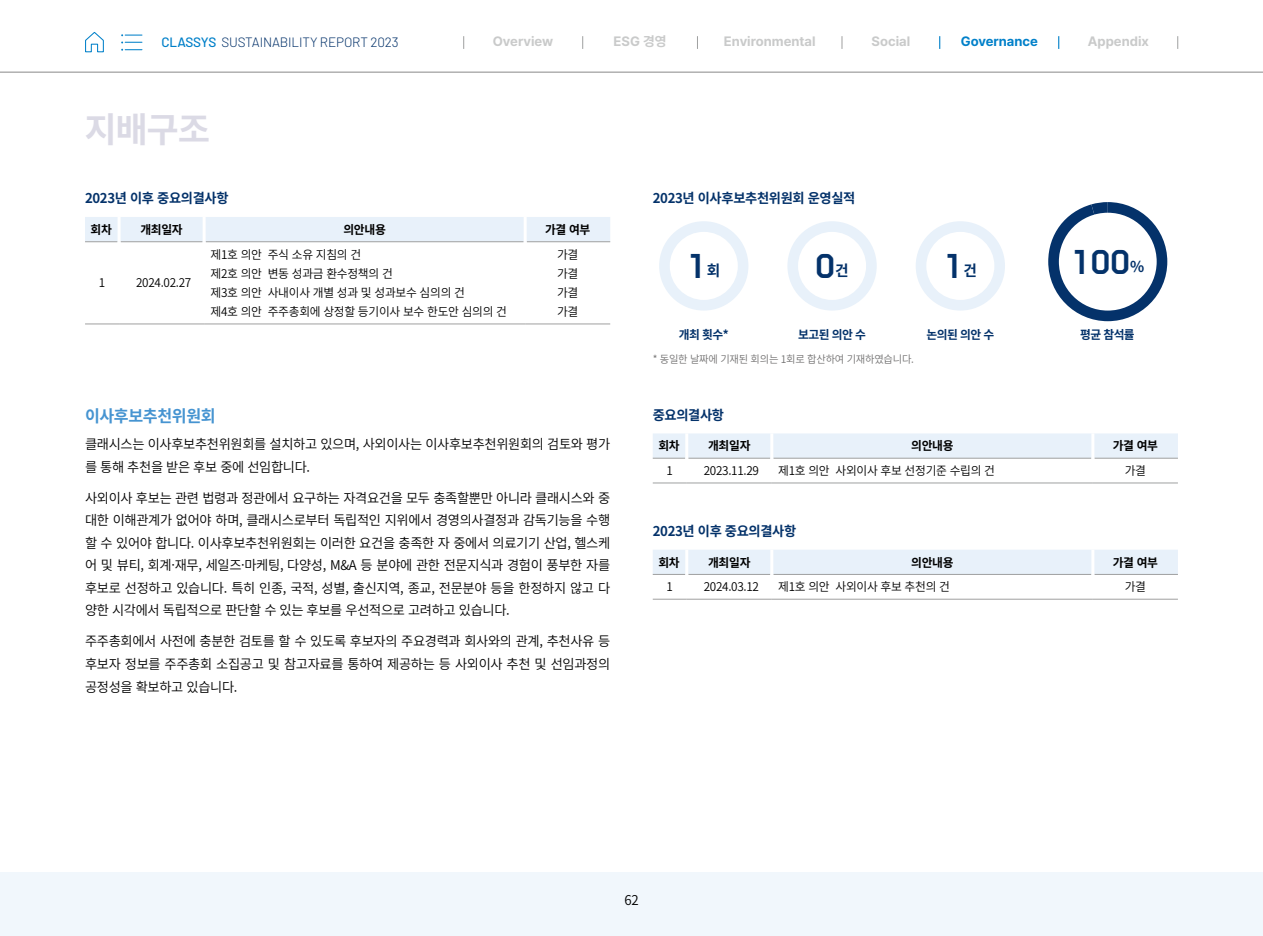
<style>
.page{position:relative;width:1263px;height:936px;background:#fff}
.page>*{position:absolute;margin:0;border:0;box-sizing:border-box;transform-origin:0 0}
.t1{font:700 40.5px "Blender W00";color:#04326a}
.t2{font:700 36px "Pretendard";color:#dbdae5}
.t3{font:700 16.5px "Noto Sans CJ Kkr";letter-spacing:-.025em;color:#4694d1}
.t4{font:700 15px "Noto Sans CJ Kkr";color:#04326a}
.t5{font:600 13.5px/22.5px "Noto Sans CJ Kkr";letter-spacing:-.025em;color:#000;text-align:justify}
.t6{font:700 13.5px "Noto Sans CJ Kkr";letter-spacing:-.025em;color:#04326a}
.t7{font:700 13.5px "Pretendard";color:#c9caca}
.t8{font:300 13.5px "Barlow";letter-spacing:-.01em;color:#04326a}
.t9{font:700 13.5px "Pretendard";color:#0080c9}
.t10{font:600 12px/19.2px "Noto Sans CJ Kkr";letter-spacing:-.025em;color:#000}
.t11{font:700 12px "Noto Sans CJ Kkr";letter-spacing:-.025em;color:#000}
.t12{font:700 12px "Noto Sans CJ Kkr";letter-spacing:-.045em;color:#04326a}
.t13{font:600 10.5px "Noto Sans CJ Kkr";letter-spacing:-.025em;color:#727171}
.s1{font-weight:500;color:#0080c9}
</style>
<div class="page">
<svg style="left:653px;top:433px;width:525px;height:25px;background:#e7f0f9"></svg>
<hr style="left:653px;top:458px;width:32px;height:1px;background:#9fa0a0">
<hr style="left:688px;top:458px;width:82px;height:1px;background:#9fa0a0">
<hr style="left:773px;top:458px;width:318px;height:1px;background:#9fa0a0">
<hr style="left:1094px;top:458px;width:84px;height:1px;background:#9fa0a0">
<hr style="left:685px;top:433px;width:3px;height:25px;background:#fff">
<hr style="left:770px;top:433px;width:3px;height:25px;background:#fff">
<hr style="left:1091px;top:433px;width:3px;height:25px;background:#fff">
<hr style="left:653px;top:482px;width:34px;height:1px;background:#9fa0a0">
<hr style="left:687px;top:482px;width:85px;height:1px;background:#9fa0a0">
<hr style="left:772px;top:482px;width:321px;height:1px;background:#9fa0a0">
<hr style="left:1093px;top:482px;width:85px;height:1px;background:#9fa0a0">
<div style="left:85px;top:217px;width:525px;height:24px;background:#e8f1fa"></div>
<hr style="left:85px;top:241px;width:33px;height:1px;background:#9fa0a0">
<hr style="left:121px;top:241px;width:82px;height:1px;background:#9fa0a0">
<hr style="left:206px;top:241px;width:318px;height:1px;background:#9fa0a0">
<hr style="left:527px;top:241px;width:83px;height:1px;background:#9fa0a0">
<hr style="left:118px;top:217px;width:3px;height:25px;background:#fff">
<hr style="left:203px;top:217px;width:3px;height:25px;background:#fff">
<hr style="left:524px;top:217px;width:3px;height:25px;background:#fff">
<hr style="left:85px;top:324px;width:34px;height:1px;background:#9fa0a0">
<hr style="left:119px;top:324px;width:85px;height:1px;background:#9fa0a0">
<hr style="left:204px;top:324px;width:321px;height:1px;background:#9fa0a0">
<hr style="left:525px;top:324px;width:85px;height:1px;background:#9fa0a0">
<div style="left:653px;top:550px;width:525px;height:24px;background:#e8f1fa"></div>
<hr style="left:653px;top:574px;width:32px;height:1px;background:#9fa0a0">
<hr style="left:688px;top:574px;width:82px;height:1px;background:#9fa0a0">
<hr style="left:773px;top:574px;width:318px;height:1px;background:#9fa0a0">
<hr style="left:1094px;top:574px;width:84px;height:1px;background:#9fa0a0">
<hr style="left:685px;top:549px;width:3px;height:25px;background:#fff">
<hr style="left:770px;top:549px;width:3px;height:25px;background:#fff">
<hr style="left:1091px;top:549px;width:3px;height:25px;background:#fff">
<hr style="left:653px;top:599px;width:34px;height:1px;background:#9fa0a0">
<hr style="left:687px;top:599px;width:85px;height:1px;background:#9fa0a0">
<hr style="left:772px;top:599px;width:321px;height:1px;background:#9fa0a0">
<hr style="left:1093px;top:599px;width:85px;height:1px;background:#9fa0a0">
<hr style="left:0;top:72px;width:1263px;height:1px;background:#898989">
<svg style="left:85px;top:32px;width:19px;height:21px"></svg>
<svg style="left:121px;top:34px;width:21px;height:2px"></svg>
<svg style="left:121px;top:42px;width:21px;height:1px"></svg>
<svg style="left:121px;top:49px;width:21px;height:2px"></svg>
<svg style="left:463px;top:36px;width:1px;height:13px"></svg>
<svg style="left:1177px;top:36px;width:1px;height:13px"></svg>
<svg style="left:1058px;top:36px;width:1px;height:13px"></svg>
<svg style="left:939px;top:36px;width:1px;height:13px"></svg>
<svg style="left:842px;top:36px;width:1px;height:13px"></svg>
<svg style="left:697px;top:36px;width:1px;height:13px"></svg>
<svg style="left:582px;top:36px;width:1px;height:13px"></svg>
<div style="left:0;top:872px;width:1263px;height:63px;background:#f1f7fc"></div>
<svg style="left:1048px;top:202px;width:119px;height:119px"></svg>
<div style="left:659px;top:221px;width:89px;height:89px;background:#e8f1fa;border-radius:50%"></div>
<div style="left:670px;top:232px;width:68px;height:68px;background:#fff;border-radius:50%"></div>
<div style="left:787px;top:221px;width:90px;height:89px;background:#e8f1fa;border-radius:50%"></div>
<div style="left:798px;top:232px;width:68px;height:68px;background:#fff;border-radius:50%"></div>
<div style="left:916px;top:221px;width:89px;height:89px;background:#e8f1fa;border-radius:50%"></div>
<div style="left:926px;top:232px;width:68px;height:68px;background:#fff;border-radius:50%"></div>
<div style="left:1059px;top:213px;width:98px;height:97px;background:#fff;border-radius:50%"></div>
<p class="t8" style="left:162px;top:32px;width:239px"><span class="s1">CLASSYS</span> SUSTAINABILITY REPORT 2023</p>
<p class="t7" style="left:493px;top:33px;width:62px">Overview</p>
<p class="t7" style="left:614px;top:33px;width:54px">ESG 경영</p>
<p class="t7" style="left:724px;top:33px;width:93px">Environmental</p>
<p class="t7" style="left:872px;top:33px;width:40px">Social</p>
<p class="t9" style="left:961px;top:33px;width:79px">Governance</p>
<p class="t7" style="left:1088px;top:33px;width:63px">Appendix</p>
<h2 class="t2" style="left:85px;top:109px;width:126px">지배구조</h2>
<p class="t6" style="left:85px;top:191px;width:145px">2023년 이후 중요의결사항</p>
<p class="t11" style="left:91px;top:223px;width:23px">회차</p>
<p class="t11" style="left:140px;top:223px;width:44px">개최일자</p>
<p class="t11" style="left:343px;top:223px;width:44px">의안내용</p>
<p class="t11" style="left:545px;top:223px;width:47px">가결 여부</p>
<p class="t10" style="left:99px;top:274px;width:8px">1</p>
<p class="t10" style="left:136px;top:274px;width:57px">2024.02.27</p>
<p class="t10" style="left:210px;top:245px;width:298px">제1호 의안 주식 소유 지침의 건<br>제2호 의안 변동 성과금 환수정책의 건<br>제3호 의안 사내이사 개별 성과 및 성과보수 심의의 건<br>제4호 의안 주주총회에 상정할 등기이사 보수 한도안 심의의 건</p>
<p class="t10" style="left:557px;top:245px;width:23px;text-align:justify">가결 가결 가결 가결</p>
<p class="t3" style="left:85px;top:407px;width:132px">이사후보추천위원회</p>
<p class="t5" style="left:85px;top:433px;width:527px">클래시스는 이사후보추천위원회를 설치하고 있으며, 사외이사는 이사후보추천위원회의 검토와 평가 를 통해 추천을 받은 후보 중에 선임합니다.</p>
<p class="t5" style="left:85px;top:487px;width:527px">사외이사 후보는 관련 법령과 정관에서 요구하는 자격요건을 모두 충족할뿐만 아니라 클래시스와 중 대한 이해관계가 없어야 하며, 클래시스로부터 독립적인 지위에서 경영의사결정과 감독기능을 수행 할 수 있어야 합니다. 이사후보추천위원회는 이러한 요건을 충족한 자 중에서 의료기기 산업, 헬스케 어 및 뷰티, 회계·재무, 세일즈·마케팅, 다양성, M&amp;A 등 분야에 관한 전문지식과 경험이 풍부한 자를 후보로 선정하고 있습니다. 특히 인종, 국적, 성별, 출신지역, 종교, 전문분야 등을 한정하지 않고 다 양한 시각에서 독립적으로 판단할 수 있는 후보를 우선적으로 고려하고 있습니다.</p>
<p class="t5" style="left:85px;top:630px;width:527px">주주총회에서 사전에 충분한 검토를 할 수 있도록 후보자의 주요경력과 회사와의 관계, 추천사유 등 후보자 정보를 주주총회 소집공고 및 참고자료를 통하여 제공하는 등 사외이사 추천 및 선임과정의 공정성을 확보하고 있습니다.</p>
<p class="t6" style="left:653px;top:191px;width:204px">2023년 이사후보추천위원회 운영실적</p>
<h1 class="t1" style="left:687px;top:244px;width:22px">1</h1>
<p class="t4" style="left:707px;top:262px;width:15px">회</p>
<h1 class="t1" style="left:815px;top:244px;width:22px">0</h1>
<p class="t4" style="left:835px;top:262px;width:15px">건</p>
<h1 class="t1" style="left:944px;top:244px;width:22px">1</h1>
<p class="t4" style="left:963px;top:262px;width:15px">건</p>
<p class="t12" style="left:679px;top:328px;width:51px">개최 횟수*</p>
<p class="t12" style="left:798px;top:328px;width:69px">보고된 의안 수</p>
<p class="t13" style="left:653px;top:353px;width:263px">* 동일한 날짜에 기재된 회의는 1회로 합산하여 기재하였습니다.</p>
<p class="t12" style="left:926px;top:328px;width:69px">논의된 의안 수</p>
<p class="t6" style="left:653px;top:407px;width:73px">중요의결사항</p>
<h1 class="t1" style="left:1071px;top:239px;width:61px">100</h1>
<p class="t4" style="left:1130px;top:258px;width:16px">%</p>
<p class="t12" style="left:1080px;top:327px;width:56px">평균 참석률</p>
<p class="t11" style="left:658px;top:439px;width:23px">회차</p>
<p class="t11" style="left:708px;top:439px;width:44px">개최일자</p>
<p class="t11" style="left:911px;top:439px;width:44px">의안내용</p>
<p class="t11" style="left:1113px;top:439px;width:47px">가결 여부</p>
<p class="t10" style="left:666px;top:461px;width:8px">1</p>
<p class="t10" style="left:704px;top:461px;width:57px">2023.11.29</p>
<p class="t10" style="left:778px;top:461px;width:218px">제1호 의안 사외이사 후보 선정기준 수립의 건</p>
<p class="t10" style="left:1125px;top:461px;width:23px">가결</p>
<p class="t6" style="left:653px;top:523px;width:145px">2023년 이후 중요의결사항</p>
<p class="t11" style="left:658px;top:555px;width:23px">회차</p>
<p class="t11" style="left:708px;top:555px;width:44px">개최일자</p>
<p class="t11" style="left:911px;top:555px;width:44px">의안내용</p>
<p class="t11" style="left:1113px;top:555px;width:47px">가결 여부</p>
<p class="t10" style="left:666px;top:577px;width:8px">1</p>
<p class="t10" style="left:704px;top:577px;width:57px">2024.03.12</p>
<p class="t10" style="left:778px;top:577px;width:173px">제1호 의안 사외이사 후보 추천의 건</p>
<p class="t10" style="left:1125px;top:577px;width:23px">가결</p>
<p class="t5" style="left:624px;top:889px;width:16px">62</p>
</div>
